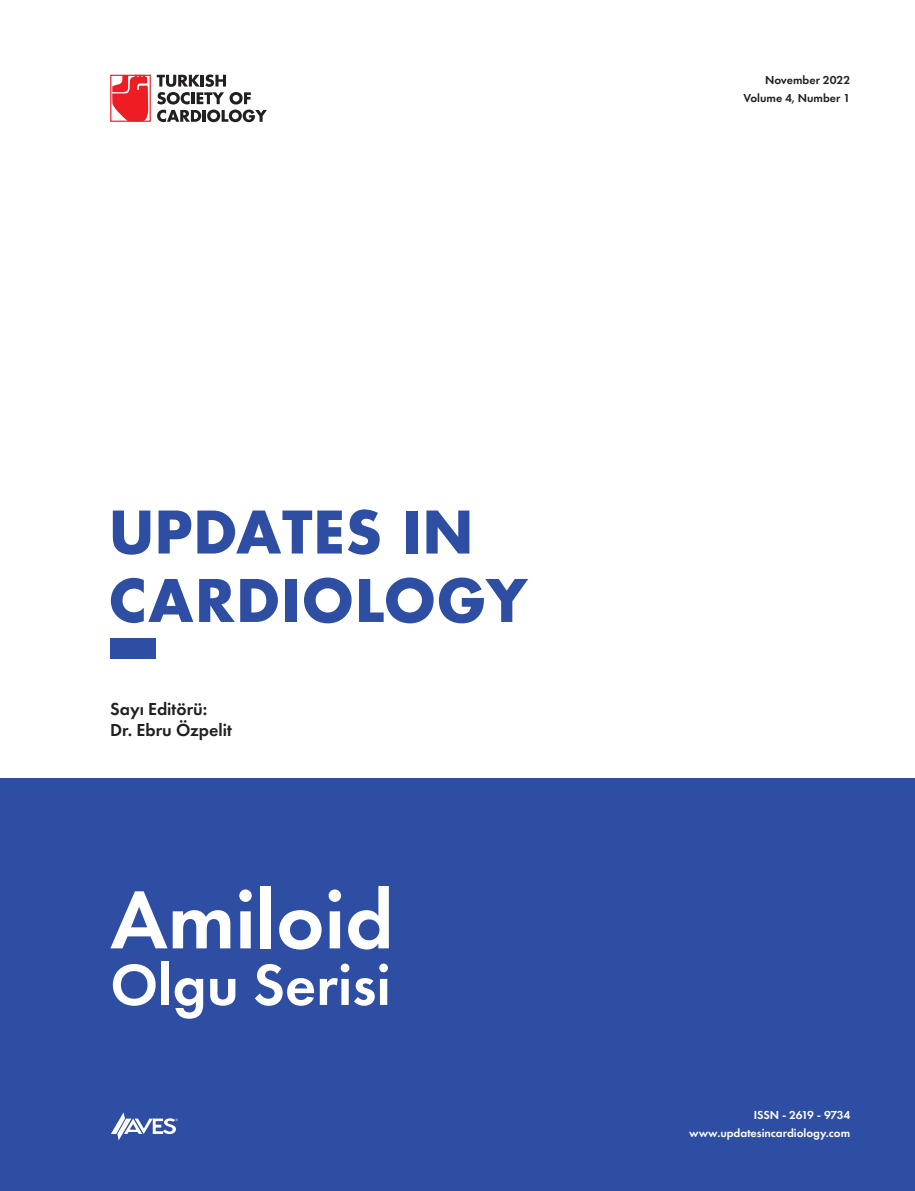
<style>
.page{position:relative;width:915px;height:1191px;background:#fff}
.page>*{position:absolute;margin:0;border:0;box-sizing:border-box;transform-origin:0 0}
.t1{font:600 85.5px "Futura PT";color:#fff}
.t2{font:600 60px "Futura PT";color:#fff}
.t3{font:700 57px "Futura LT Paneuropean";letter-spacing:.04em;color:#2d4ea2}
.t4{font:700 57px "Futura LT Paneuropean";letter-spacing:.02em;color:#2d4ea2}
.t5{font:600 18px "Futura PT";color:#231f20}
.t6{font:600 12px "Futura PT";color:#231f20}
.t7{font:600 12px "Futura PT";color:#fff}
.t8{font:600 12px "Futura PT";letter-spacing:-.025em;color:#fff}
</style>
<div class="page">
<div style="left:0;top:778px;width:914px;height:413px;background:#2d4ea2"></div>
<svg style="left:111px;top:1112px;width:67px;height:28px"></svg>
<svg style="left:148px;top:100px;width:1px;height:12px"></svg>
<div style="left:110px;top:75px;width:41px;height:47px;border:1px solid #ee1d23"></div>
<svg style="left:112px;top:75px;width:36px;height:47px"></svg>
<svg style="left:157px;top:74px;width:110px;height:48px"></svg>
<div style="left:110px;top:638px;width:46px;height:20px;background:#2d4ea2"></div>
<p class="t6" style="left:764px;top:72px;width:87px">November 2022</p>
<p class="t6" style="left:743px;top:90px;width:108px">Volume 4, Number 1</p>
<p class="t4" style="left:109px;top:482px;width:365px">UPDATES IN</p>
<p class="t3" style="left:109px;top:551px;width:419px">CARDIOLOGY</p>
<p class="t5" style="left:110px;top:697px;width:99px">Sayı Editörü:</p>
<p class="t5" style="left:110px;top:719px;width:123px">Dr. Ebru Özpelit</p>
<p class="t1" style="left:110px;top:866px;width:285px">Amiloid</p>
<p class="t2" style="left:110px;top:947px;width:282px">Olgu Serisi</p>
<p class="t8" style="left:753px;top:1107px;width:98px">ISSN - 2619 - 9734</p>
<p class="t7" style="left:689px;top:1125px;width:162px">www.updatesincardiology.com</p>
</div>
